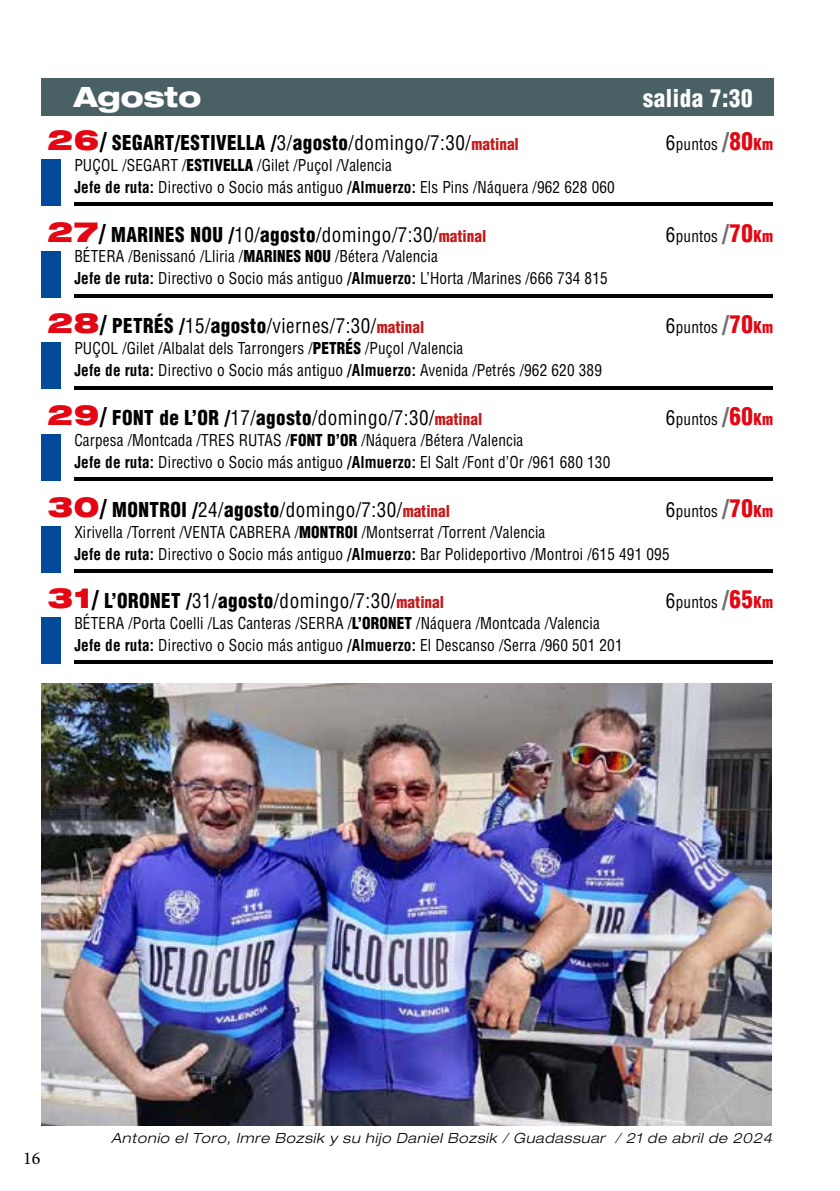
<style>
.page{position:relative;width:840px;height:1191px;background:#fff}
.page>*{position:absolute;margin:0;border:0;box-sizing:border-box;transform-origin:0 0}
.t1{font:800 expanded 28px "Helvetica Neue";letter-spacing:-.005em;color:#fff}
.t2{font:900 condensed 24px "Helvetica";letter-spacing:.025em;color:#fff;scale:.95 1}
.t3{font:900 condensed 20px "Helvetica";letter-spacing:.025em;color:#000;scale:.95 1}
.t4{font:condensed 20px "Helvetica";letter-spacing:.025em;color:#000;scale:.95 1}
.t5{font:18px "Minion Pro";color:#000}
.t6{font:condensed 16px/22px "Helvetica";letter-spacing:.01em;color:#000;scale:.95 1}
.t7{font:italic 300 expanded 14px "Helvetica Neue";letter-spacing:.05em;color:#000}
.s1{font-family:"Helvetica Neue";font-stretch:expanded;font-size:28px;color:#e30613}
.s2{font-size:24px}
.s3{font-weight:400}
.s4{font-size:16px;color:#c51a1b}
.s5{font-size:20px}
.s6{font-weight:900;font-size:24px;color:#706f6f}
.s7{font-weight:900;font-size:24px;color:#e30613}
.s8{font-weight:900;color:#e30613}
.s9{font-weight:900}
.s10{font-weight:700}
.s11{font-family:"Helvetica Neue";font-weight:900;font-stretch:expanded;font-size:28px;color:#e30613}
.s12{font-weight:900;font-size:24px}
.s13{font-weight:900;font-size:16px;color:#c51a1b}
</style>
<div class="page">
<img style="left:41px;top:683px;width:730px;height:442px">
<hr style="left:74px;top:202px;width:698px;height:4px;background:#000">
<div style="left:41px;top:159px;width:20px;height:47px;background:#004a99"></div>
<hr style="left:74px;top:386px;width:698px;height:3px;background:#000">
<div style="left:41px;top:342px;width:20px;height:47px;background:#004a99"></div>
<hr style="left:74px;top:478px;width:698px;height:3px;background:#000">
<div style="left:41px;top:434px;width:20px;height:47px;background:#004a99"></div>
<hr style="left:74px;top:570px;width:698px;height:3px;background:#000">
<div style="left:41px;top:526px;width:20px;height:47px;background:#004a99"></div>
<hr style="left:74px;top:660px;width:698px;height:4px;background:#000">
<div style="left:41px;top:617px;width:20px;height:47px;background:#004a99"></div>
<hr style="left:74px;top:294px;width:698px;height:3px;background:#000">
<div style="left:41px;top:251px;width:20px;height:46px;background:#004a99"></div>
<div style="left:41px;top:79px;width:731px;height:37px;background:#496164"></div>
<h1 class="t1" style="left:74px;top:79px;width:129px">Agosto</h1>
<h2 class="t2" style="left:642px;top:83px;width:117px">salida 7:30</h2>
<p class="t3" style="left:48px;top:130px;width:497px"><span class="s1">26</span><span class="s2">/</span> SEGART/ESTIVELLA /<span class="s3">3/</span>agosto<span class="s3">/domingo/7:30/</span><span class="s4">matinal</span></p>
<p class="t6" style="left:665px;top:133px;width:115px"><span class="s5">6</span>puntos <span class="s6">/</span><span class="s7">80</span><span class="s8">Km</span></p>
<p class="t6" style="left:74px;top:153px;width:570px">PUÇOL /SEGART /<span class="s9">ESTIVELLA</span> /Gilet /Puçol /Valencia<br><span class="s10">Jefe de ruta:</span> Directivo o Socio más antiguo <span class="s10">/Almuerzo:</span> Els Pins /Náquera /962 628 060</p>
<p class="t3" style="left:48px;top:222px;width:463px"><span class="s1">27</span><span class="s2">/</span> MARINES NOU /<span class="s3">10/</span>agosto<span class="s3">/domingo/7:30/</span><span class="s4">matinal</span></p>
<p class="t6" style="left:665px;top:224px;width:115px"><span class="s5">6</span>puntos <span class="s6">/</span><span class="s7">70</span><span class="s8">Km</span></p>
<p class="t6" style="left:74px;top:245px;width:562px">BÉTERA /Benissanó /Lliria /<span class="s9">MARINES NOU</span> /Bétera /Valencia<br><span class="s10">Jefe de ruta:</span> Directivo o Socio más antiguo <span class="s10">/Almuerzo:</span> L’Horta /Marines /666 734 815</p>
<p class="t4" style="left:48px;top:313px;width:398px"><span class="s11">28</span><span class="s12">/</span> <span class="s9">PETRÉS /</span>15/<span class="s9">agosto</span>/viernes/7:30/<span class="s13">matinal</span></p>
<p class="t6" style="left:665px;top:316px;width:115px"><span class="s5">6</span>puntos <span class="s6">/</span><span class="s7">70</span><span class="s8">Km</span></p>
<p class="t6" style="left:74px;top:337px;width:556px">PUÇOL /Gilet /Albalat dels Tarrongers /<span class="s9">PETRÉS</span> /Puçol /Valencia<br><span class="s10">Jefe de ruta:</span> Directivo o Socio más antiguo <span class="s10">/Almuerzo:</span> Avenida /Petrés /962 620 389</p>
<p class="t3" style="left:48px;top:405px;width:459px"><span class="s1">29</span><span class="s2">/</span> FONT de L’OR /<span class="s3">17/</span>agosto<span class="s3">/domingo/7:30/</span><span class="s4">matinal</span></p>
<p class="t6" style="left:665px;top:408px;width:115px"><span class="s5">6</span>puntos <span class="s6">/</span><span class="s7">60</span><span class="s8">Km</span></p>
<p class="t6" style="left:74px;top:429px;width:565px">Carpesa /Montcada /TRES RUTAS /<span class="s9">FONT D’OR</span> /Náquera /Bétera /Valencia<br><span class="s10">Jefe de ruta:</span> Directivo o Socio más antiguo <span class="s10">/Almuerzo:</span> El Salt /Font d’Or /961 680 130</p>
<p class="t4" style="left:48px;top:497px;width:425px"><span class="s11">30</span><span class="s12">/</span> <span class="s9">MONTROI /</span>24/<span class="s9">agosto</span>/domingo/7:30/<span class="s13">matinal</span></p>
<p class="t6" style="left:665px;top:500px;width:115px"><span class="s5">6</span>puntos <span class="s6">/</span><span class="s7">70</span><span class="s8">Km</span></p>
<p class="t6" style="left:74px;top:521px;width:627px">Xirivella /Torrent /VENTA CABRERA /<span class="s9">MONTROI</span> /Montserrat /Torrent /Valencia<br><span class="s10">Jefe de ruta:</span> Directivo o Socio más antiguo <span class="s10">/Almuerzo:</span> Bar Polideportivo /Montroi /615 491 095</p>
<p class="t4" style="left:48px;top:588px;width:418px"><span class="s11">31</span><span class="s12">/</span> <span class="s9">L’ORONET /</span>31/<span class="s9">agosto</span>/domingo/7:30/<span class="s13">matinal</span></p>
<p class="t6" style="left:665px;top:591px;width:115px"><span class="s5">6</span>puntos <span class="s6">/</span><span class="s7">65</span><span class="s8">Km</span></p>
<p class="t6" style="left:74px;top:612px;width:578px">BÉTERA /Porta Coelli /Las Canteras /SERRA /<span class="s9">L’ORONET</span> /Náquera /Montcada /Valencia<br><span class="s10">Jefe de ruta:</span> Directivo o Socio más antiguo <span class="s10">/Almuerzo:</span> El Descanso /Serra /960 501 201</p>
<p class="t5" style="left:23px;top:1146px;width:19px">16</p>
<p class="t7" style="left:111px;top:1130px;width:662px">Antonio el Toro, Imre Bozsik y su hijo Daniel Bozsik / Guadassuar / 21 de abril de 2024</p>
</div>
